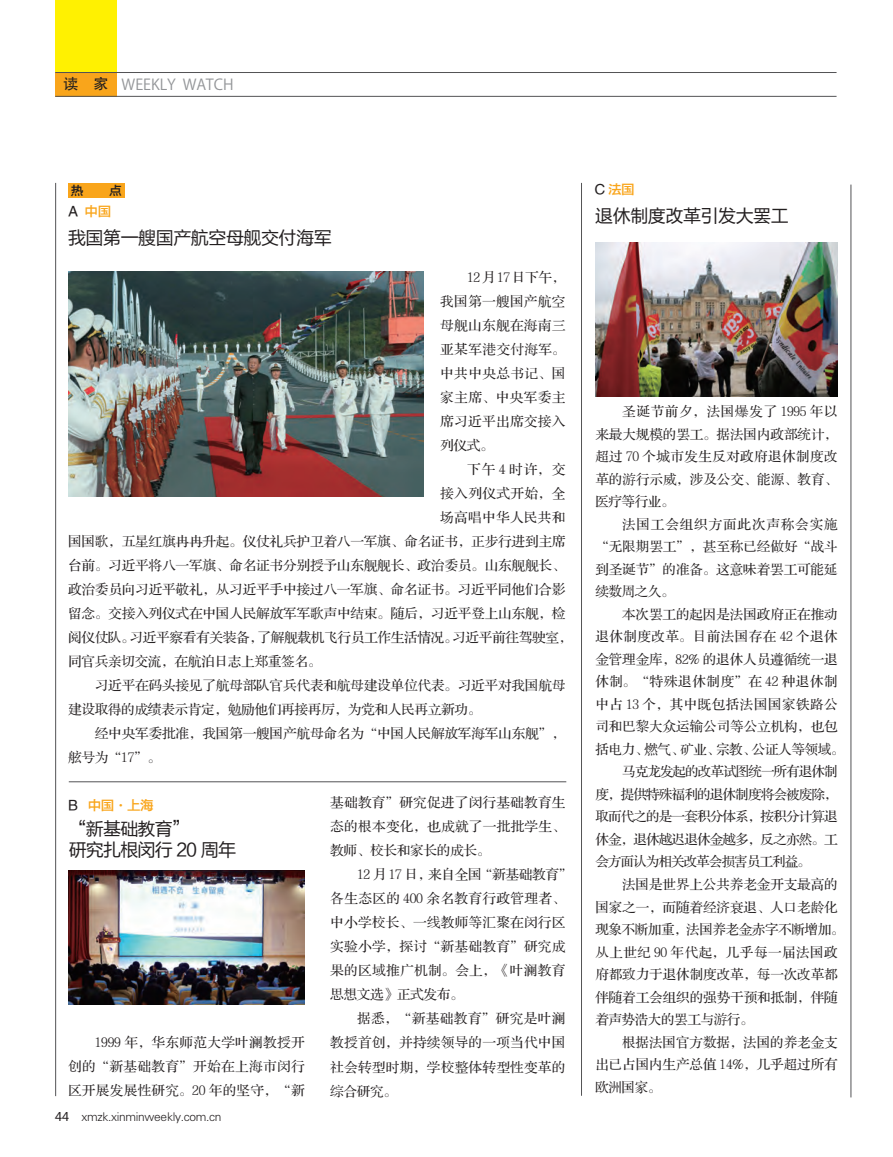
<style>
.page{position:relative;width:893px;height:1157px;background:#fff}
.page>*{position:absolute;margin:0;border:0;box-sizing:border-box;transform-origin:0 0}
.t1{font:18px "FZLTHJW GB1 0";letter-spacing:-.025em;color:#231f20}
.t2{font:18px/21px "FZLTHJW GB1 0";letter-spacing:-.045em;color:#231f20}
.t3{font:15px "Koz Go Pro";color:#939598}
.t4{font:13.5px/24px "FZS3 K GBK1 0";color:#231f20;text-align:justify}
.t5{font:13.5px "FZS3 K GBK1 0";letter-spacing:-.025em;color:#231f20}
.t6{font:13.5px "FZS3 K GBK1 0";letter-spacing:.02em;color:#231f20}
.t7{font:13.5px "FZS3 K GBK1 0";letter-spacing:.04em;color:#231f20}
.t8{font:13.5px "FZS3 K GBK1 0";letter-spacing:.03em;color:#231f20}
.t9{font:13.5px "FZS3 K GBK1 0";letter-spacing:-.055em;color:#231f20}
.t10{font:13.5px "FZS3 K GBK1 0";letter-spacing:-.065em;color:#231f20}
.t11{font:13.5px "FZS3 K GBK1 0";letter-spacing:-.06em;color:#231f20}
.t12{font:13.5px "FZS3 K GBK1 0";letter-spacing:.035em;color:#231f20}
.t13{font:13.5px "FZS3 K GBK1 0";letter-spacing:.05em;color:#231f20}
.t14{font:13.5px "FZS3 K GBK1 0";letter-spacing:.025em;color:#231f20}
.t15{font:13.5px "FZS3 K GBK1 0";letter-spacing:.06em;color:#231f20}
.t16{font:13.5px "FZS3 K GBK1 0";letter-spacing:.07em;color:#231f20}
.t17{font:13.5px "FZYDZHJW GB1 0";letter-spacing:-.025em;color:#f9a51b}
.t18{font:12.75px "FZYDZHJW GB1 0";color:#231f20}
.t19{font:12px "FZXH1 JW GB1 0";letter-spacing:-.025em;color:#231f20}
.s1{font-family:"FZHTJW GB1 0";color:#231f20}
.s2{color:#231f20}
.s3{font-family:"Microsoft Ya Hei"}
</style>
<div class="page">
<div style="left:55px;top:0;width:62px;height:97px;background:#fff101"></div>
<div style="left:55px;top:72px;width:62px;height:25px;background:#f9a51b"></div>
<hr style="left:55px;top:72px;width:781px;height:1px;background:#535355">
<hr style="left:55px;top:96px;width:781px;height:1px;background:#535355">
<div style="left:68px;top:183px;width:57px;height:15px;background:#f9a51b"></div>
<hr style="left:850px;top:185px;width:1px;height:912px;background:#535355">
<hr style="left:581px;top:183px;width:1px;height:912px;background:#535355">
<hr style="left:55px;top:183px;width:1px;height:913px;background:#535355">
<hr style="left:69px;top:781px;width:497px;height:1px;background:#535355">
<img style="left:68px;top:870px;width:237px;height:134px">
<img style="left:595px;top:242px;width:243px;height:154px">
<img style="left:69px;top:271px;width:354px;height:225px">
<p class="t3" style="left:63px;top:75px;width:172px"><span class="s1">读　家</span> WEEKLY WATCH</p>
<p class="t18" style="left:71px;top:183px;width:14px">热</p>
<p class="t18" style="left:109px;top:183px;width:14px">点</p>
<p class="t17" style="left:68px;top:204px;width:45px"><span class="s2">A</span> 中国</p>
<p class="t1" style="left:68px;top:228px;width:265px">我国第一艘国产航空母舰交付海军</p>
<p class="t5" style="left:467px;top:270px;width:100px">12月17日下午，</p>
<p class="t6" style="left:440px;top:294px;width:127px">我国第一艘国产航空</p>
<p class="t6" style="left:440px;top:318px;width:127px">母舰山东舰在海南三</p>
<p class="t8" style="left:440px;top:342px;width:127px">亚某军港交付海军。</p>
<p class="t8" style="left:440px;top:366px;width:127px">中共中央总书记、国</p>
<p class="t8" style="left:440px;top:390px;width:127px">家主席、中央军委主</p>
<p class="t6" style="left:440px;top:414px;width:127px">席习近平出席交接入</p>
<p class="t4" style="left:440px;top:434px;width:55px">列仪式。</p>
<p class="t4" style="left:467px;top:458px;width:100px">下午 4 时许，交</p>
<p class="t8" style="left:440px;top:486px;width:127px">接入列仪式开始，全</p>
<p class="t6" style="left:440px;top:510px;width:127px">场高唱中华人民共和</p>
<p class="t4" style="left:68px;top:530px;width:499px">国国歌，五星红旗冉冉升起。仪仗礼兵护卫着八一军旗、命名证书，正步行进到主席</p>
<p class="t4" style="left:68px;top:554px;width:499px">台前。习近平将八一军旗、命名证书分别授予山东舰舰长、政治委员。山东舰舰长、</p>
<p class="t4" style="left:68px;top:578px;width:499px">政治委员向习近平敬礼，从习近平手中接过八一军旗、命名证书。习近平同他们合影</p>
<p class="t4" style="left:68px;top:602px;width:499px">留念。交接入列仪式在中国人民解放军军歌声中结束。随后，习近平登上山东舰，检</p>
<p class="t5" style="left:68px;top:630px;width:506px">阅仪仗队。习近平察看有关装备，了解舰载机飞行员工作生活情况。习近平前往驾驶室，</p>
<p class="t5" style="left:68px;top:654px;width:255px">同官兵亲切交流，在航泊日志上郑重签名。</p>
<p class="t4" style="left:95px;top:674px;width:472px">习近平在码头接见了航母部队官兵代表和航母建设单位代表。习近平对我国航母</p>
<p class="t5" style="left:68px;top:702px;width:415px">建设取得的成绩表示肯定，勉励他们再接再厉，为党和人民再立新功。</p>
<p class="t4" style="left:95px;top:722px;width:472px">经中央军委批准，我国第一艘国产航母命名为“中国人民解放军海军山东舰”，</p>
<p class="t4" style="left:68px;top:746px;width:95px">舷号为“17”。</p>
<p class="t17" style="left:69px;top:797px;width:87px"><span class="s2">B</span> 中国·上海</p>
<p class="t2" style="left:69px;top:819px;width:169px">“新基础教育”<br>研究扎根闵行 20 周年</p>
<p class="t4" style="left:68px;top:1031px;width:238px;text-indent:27px">1999 年，华东师范大学叶澜教授开创的“新基础教育”开始在上海市闵行区开展发展性研究。20 年的坚守，“新</p>
<p class="t19" style="left:55px;top:1109px;width:168px"><span class="s3">44</span> xmzk.xinminweekly.com.cn</p>
<p class="t4" style="left:330px;top:791px;width:237px">基础教育”研究促进了闵行基础教育生</p>
<p class="t6" style="left:330px;top:819px;width:237px">态的根本变化，也成就了一批批学生、</p>
<p class="t5" style="left:330px;top:843px;width:162px">教师、校长和家长的成长。</p>
<p class="t5" style="left:357px;top:867px;width:217px">12 月 17 日，来自全国“新基础教育”</p>
<p class="t14" style="left:330px;top:891px;width:237px">各生态区的 400 余名教育行政管理者、</p>
<p class="t4" style="left:330px;top:911px;width:237px">中小学校长、一线教师等汇聚在闵行区</p>
<p class="t6" style="left:330px;top:939px;width:237px">实验小学，探讨“新基础教育”研究成</p>
<p class="t6" style="left:330px;top:963px;width:237px">果的区域推广机制。会上，《叶澜教育</p>
<p class="t5" style="left:330px;top:987px;width:135px">思想文选》正式发布。</p>
<p class="t8" style="left:357px;top:1011px;width:210px">据悉，“新基础教育”研究是叶澜</p>
<p class="t4" style="left:330px;top:1031px;width:237px">教授首创，并持续领导的一项当代中国</p>
<p class="t4" style="left:330px;top:1055px;width:237px">社会转型时期，学校整体转型性变革的</p>
<p class="t4" style="left:330px;top:1079px;width:68px">综合研究。</p>
<p class="t17" style="left:595px;top:182px;width:41px"><span class="s2">C</span> 法国</p>
<p class="t1" style="left:595px;top:206px;width:195px">退休制度改革引发大罢工</p>
<p class="t15" style="left:622px;top:404px;width:217px">圣诞节前夕，法国爆发了 1995 年以</p>
<p class="t4" style="left:595px;top:422px;width:244px">来最大规模的罢工。据法国内政部统计，</p>
<p class="t12" style="left:595px;top:449px;width:244px">超过 70 个城市发生反对政府退休制度改</p>
<p class="t4" style="left:595px;top:467px;width:244px">革的游行示威，涉及公交、能源、教育、</p>
<p class="t4" style="left:595px;top:490px;width:81px">医疗等行业。</p>
<p class="t16" style="left:622px;top:517px;width:217px">法国工会组织方面此次声称会实施</p>
<p class="t4" style="left:595px;top:535px;width:244px">“无限期罢工”，甚至称已经做好“战斗</p>
<p class="t4" style="left:595px;top:557px;width:244px">到圣诞节”的准备。这意味着罢工可能延</p>
<p class="t4" style="left:595px;top:580px;width:81px">续数周之久。</p>
<p class="t4" style="left:622px;top:602px;width:217px">本次罢工的起因是法国政府正在推动</p>
<p class="t7" style="left:595px;top:629px;width:244px">退休制度改革。目前法国存在 42 个退休</p>
<p class="t4" style="left:595px;top:647px;width:244px">金管理金库，82% 的退休人员遵循统一退</p>
<p class="t13" style="left:595px;top:674px;width:244px">休制。“特殊退休制度”在 42 种退休制</p>
<p class="t7" style="left:595px;top:697px;width:244px">中占 13 个，其中既包括法国国家铁路公</p>
<p class="t4" style="left:595px;top:715px;width:244px">司和巴黎大众运输公司等公立机构，也包</p>
<p class="t5" style="left:595px;top:742px;width:251px">括电力、燃气、矿业、宗教、公证人等领域。</p>
<p class="t10" style="left:622px;top:764px;width:217px">马克龙发起的改革试图统一所有退休制</p>
<p class="t9" style="left:595px;top:787px;width:244px">度，提供特殊福利的退休制度将会被废除，</p>
<p class="t11" style="left:595px;top:809px;width:244px">取而代之的是一套积分体系，按积分计算退</p>
<p class="t9" style="left:595px;top:832px;width:244px">休金，退休越迟退休金越多，反之亦然。工</p>
<p class="t10" style="left:595px;top:854px;width:217px">会方面认为相关改革会损害员工利益。</p>
<p class="t4" style="left:622px;top:872px;width:217px">法国是世界上公共养老金开支最高的</p>
<p class="t4" style="left:595px;top:895px;width:244px">国家之一，而随着经济衰退、人口老龄化</p>
<p class="t5" style="left:595px;top:922px;width:251px">现象不断加重，法国养老金赤字不断增加。</p>
<p class="t7" style="left:595px;top:945px;width:244px">从上世纪 90 年代起，几乎每一届法国政</p>
<p class="t4" style="left:595px;top:963px;width:244px">府都致力于退休制度改革，每一次改革都</p>
<p class="t4" style="left:595px;top:985px;width:244px">伴随着工会组织的强势干预和抵制，伴随</p>
<p class="t5" style="left:595px;top:1012px;width:160px">着声势浩大的罢工与游行。</p>
<p class="t4" style="left:622px;top:1030px;width:217px">根据法国官方数据，法国的养老金支</p>
<p class="t4" style="left:595px;top:1053px;width:244px">出已占国内生产总值 14%，几乎超过所有</p>
<p class="t4" style="left:595px;top:1075px;width:68px">欧洲国家。</p>
</div>
